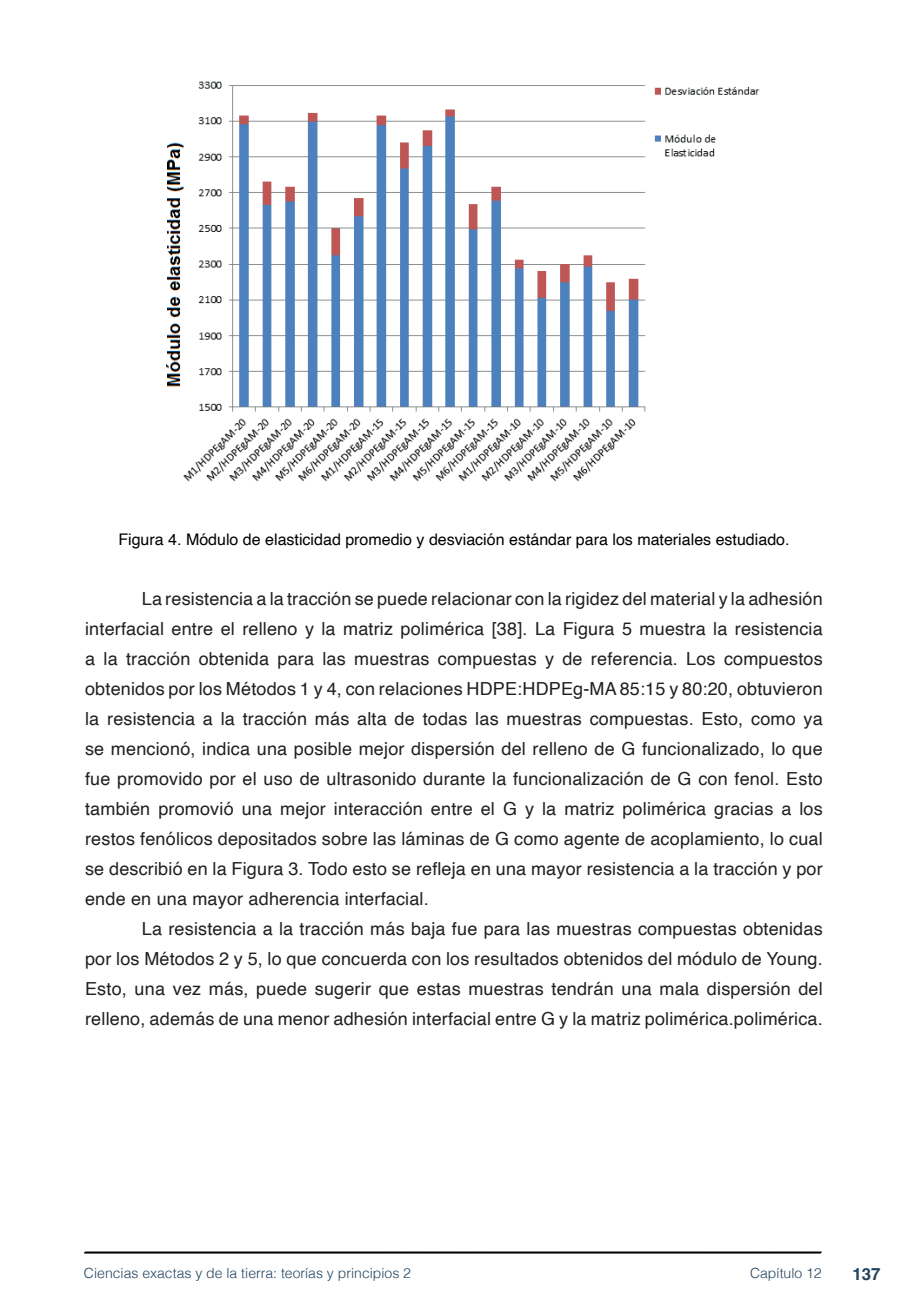
<style>
.page{position:relative;width:908px;height:1304px;background:#fff}
.page>*{position:absolute;margin:0;border:0;box-sizing:border-box;transform-origin:0 0}
.txt{font:18px/30px "Helvetica";letter-spacing:.01em;color:#231f20;text-align:justify}
.t1{font:700 16.8px "Helvetica";color:#23445f}
.imagens_graf_tab{font:16px "Helvetica";color:#000}
.t2{font:300 14px "Helvetica";color:#23445f}
</style>
<div class="page">
<svg style="left:84px;top:1251px;width:737px;height:3px;background:#515151"></svg>
<img style="left:166px;top:81px;width:594px;height:401px">
<p class="imagens_graf_tab" style="left:118px;top:527px;width:672px">Figura 4. Módulo de elasticidad promedio y desviación estándar para los materiales estudiado.</p>
<p class="txt" style="left:85px;top:585px;width:739px;text-indent:57px">La resistencia a la tracción se puede relacionar con la rigidez del material y la adhesión interfacial entre el relleno y la matriz polimérica [38]. La Figura 5 muestra la resistencia a la tracción obtenida para las muestras compuestas y de referencia. Los compuestos obtenidos por los Métodos 1 y 4, con relaciones HDPE:HDPEg-MA 85:15 y 80:20, obtuvieron la resistencia a la tracción más alta de todas las muestras compuestas. Esto, como ya se mencionó, indica una posible mejor dispersión del relleno de G funcionalizado, lo que fue promovido por el uso de ultrasonido durante la funcionalización de G con fenol. Esto también promovió una mejor interacción entre el G y la matriz polimérica gracias a los restos fenólicos depositados sobre las láminas de G como agente de acoplamiento, lo cual se describió en la Figura 3. Todo esto se refleja en una mayor resistencia a la tracción y por ende en una mayor adherencia interfacial.</p>
<p class="txt" style="left:85px;top:915px;width:738px;text-indent:57px">La resistencia a la tracción más baja fue para las muestras compuestas obtenidas por los Métodos 2 y 5, lo que concuerda con los resultados obtenidos del módulo de Young.<br>Esto, una vez más, puede sugerir que estas muestras tendrán una mala dispersión del relleno, además de una menor adhesión interfacial entre G y la matriz polimérica.polimérica.</p>
<p class="t2" style="left:84px;top:1261px;width:328px">Ciencias exactas y de la tierra: teorías y principios 2</p>
<p class="t2" style="left:749px;top:1261px;width:73px">Capítulo 12</p>
<p class="t1" style="left:851px;top:1264px;width:30px">137</p>
</div>
